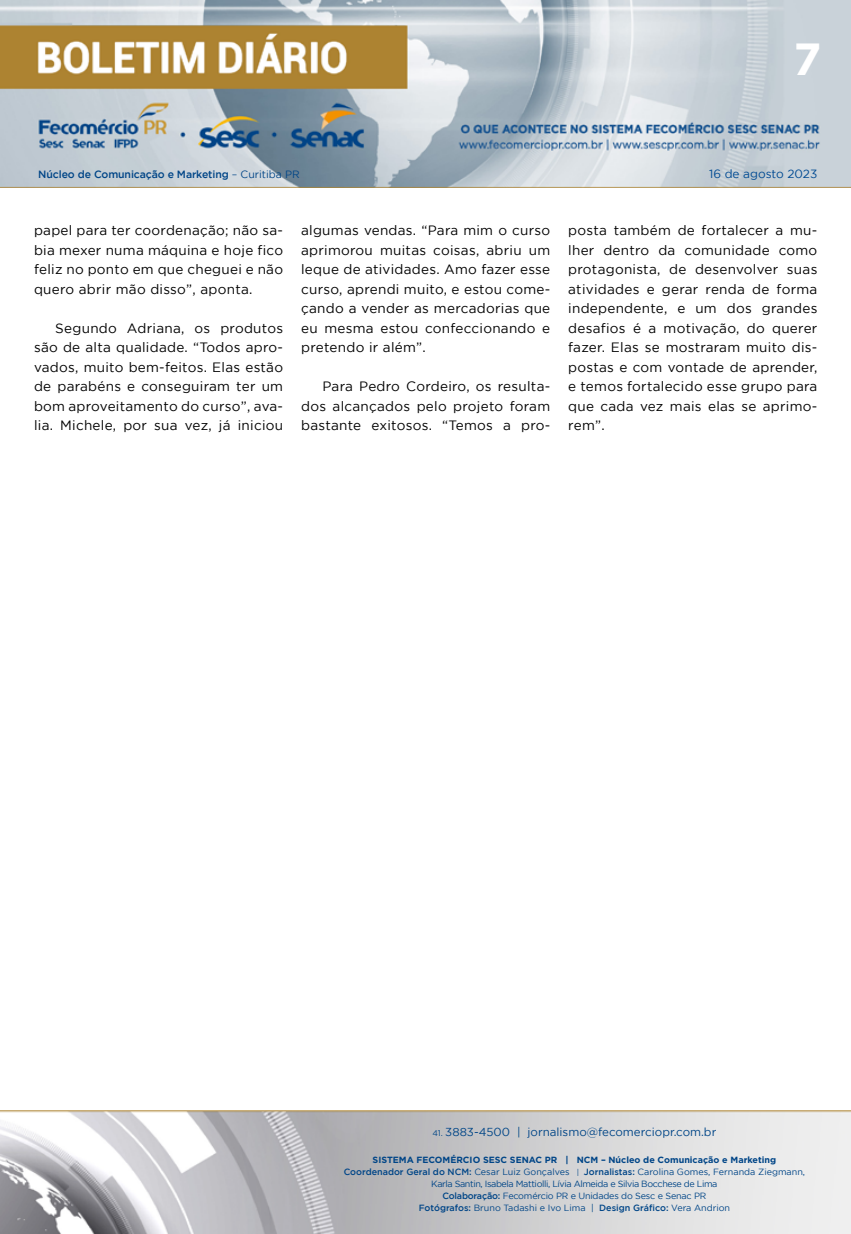
<style>
.page{position:relative;width:851px;height:1234px;background:#fff}
.page>*{position:absolute;margin:0;border:0;box-sizing:border-box;transform-origin:0 0}
.t1{font:700 45px "Gotham";color:#fff}
.t2{font:13.5px/19.5px "Gotham";letter-spacing:.02em;color:#000;text-align:justify}
.t3{font:11.85px "Gotham";color:#004a93}
.t4{font:11.55px "Gotham";color:#004587}
.t5{font:500 10.5px "Gotham";letter-spacing:-.01em;color:#004587}
.t6{font:9px/12px "Gotham";letter-spacing:-.02em;color:#004587;text-align:center}
.s1{font-weight:400}
.s2{font-size:8.25px}
.s3{font-weight:700}
.s4{font-weight:500}
.s5{font-size:7.65px}
</style>
<div class="page">
<img style="left:0;top:0;width:850px;height:188px">
<img style="left:0;top:1110px;width:850px;height:123px">
<h1 class="t1" style="left:793px;top:33px;width:29px">7</h1>
<p class="t5" style="left:38px;top:168px;width:263px">Núcleo de Comunicação e Marketing <span class="s1">– Curitiba PR</span></p>
<p class="t3" style="left:709px;top:168px;width:110px">16 de agosto 2023</p>
<p class="t2" style="left:34px;top:220px;width:250px">papel para ter coordenação; não sa&shy;bia mexer numa máquina e hoje fico feliz no ponto em que cheguei e não quero abrir mão disso”, aponta.</p>
<p class="t2" style="left:34px;top:318px;width:250px;text-indent:21px">Segundo Adriana, os produtos são de alta qualidade. “Todos apro&shy;vados, muito bem-feitos. Elas estão de parabéns e conseguiram ter um bom aproveitamento do curso”, ava&shy;lia. Michele, por sua vez, já iniciou</p>
<p class="t2" style="left:301px;top:220px;width:250px">algumas vendas. “Para mim o curso aprimorou muitas coisas, abriu um leque de atividades. Amo fazer esse curso, aprendi muito, e estou come&shy;çando a vender as mercadorias que eu mesma estou confeccionando e pretendo ir além”.</p>
<p class="t2" style="left:301px;top:376px;width:250px;text-indent:21px">Para Pedro Cordeiro, os resulta&shy;dos alcançados pelo projeto foram bastante exitosos. “Temos a pro-</p>
<p class="t2" style="left:568px;top:220px;width:250px">posta também de fortalecer a mu&shy;lher dentro da comunidade como protagonista, de desenvolver suas atividades e gerar renda de forma independente, e um dos grandes desafios é a motivação, do querer fazer. Elas se mostraram muito dis&shy;postas e com vontade de aprender, e temos fortalecido esse grupo para que cada vez mais elas se aprimo&shy;rem”.</p>
<p class="t4" style="left:432px;top:1125px;width:285px"><span class="s2">41.</span> 3883-4500 | jornalismo@fecomerciopr.com.br</p>
<p class="t6" style="left:343px;top:1153px;width:463px"><span class="s3">SISTEMA FECOMÉRCIO SESC SENAC PR | NCM – Núcleo de Comunicação e Marketing </span><span class="s4">Coordenador Geral do NCM:</span> Cesar Luiz Gonçalves <span class="s5">|</span> <span class="s4">Jornalistas:</span> Carolina Gomes, Fernanda Ziegmann, Karla Santin, Isabela Mattiolli, Lívia Almeida e Silvia Bocchese de Lima<br><span class="s4">Colaboração:</span> Fecomércio PR e Unidades do Sesc e Senac PR<br><span class="s4">Fotógrafos:</span> Bruno Tadashi e Ivo Lima | <span class="s4">Design Gráfico:</span> Vera Andrion</p>
</div>
